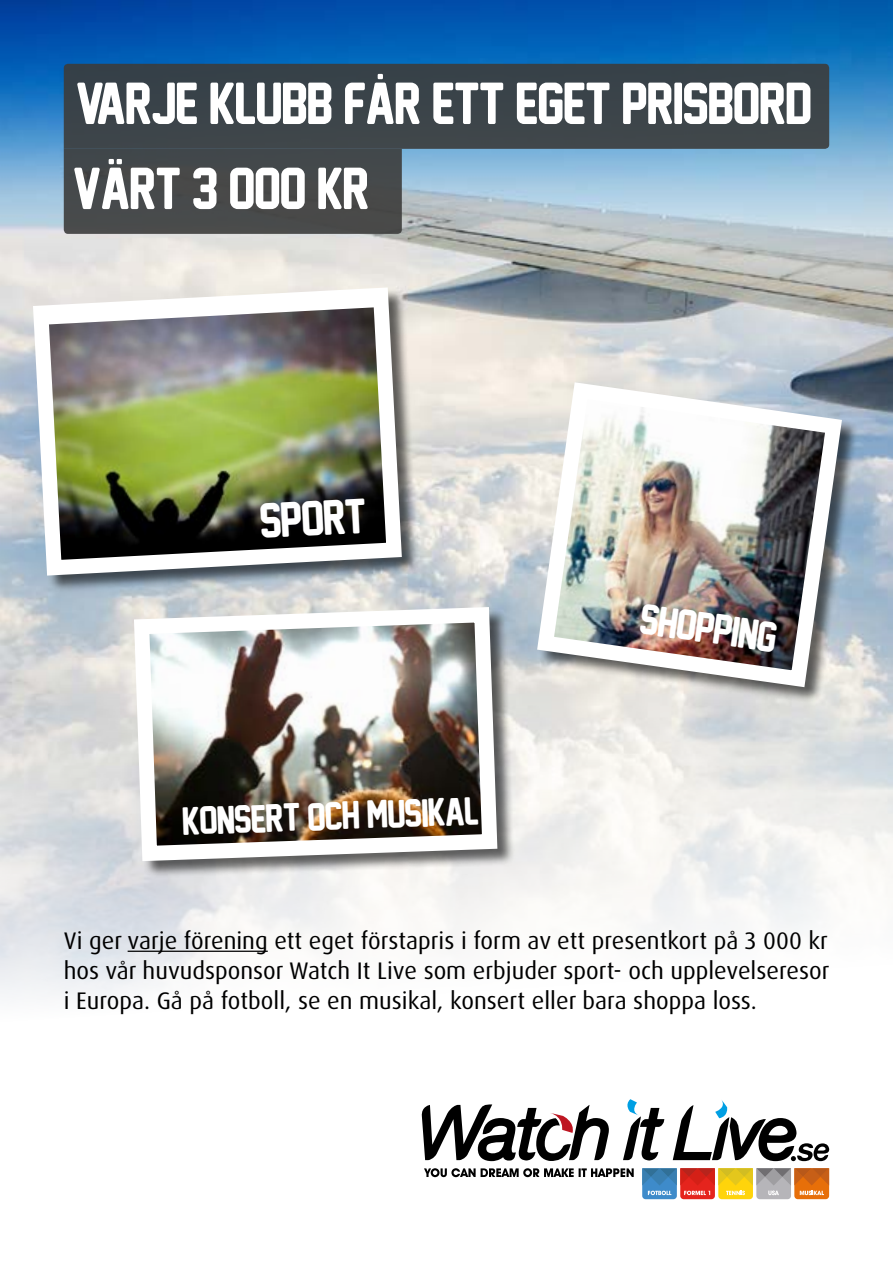
<style>
.page{position:relative;width:893px;height:1263px;background:#fff}
.page>*{position:absolute;margin:0;border:0;box-sizing:border-box;transform-origin:0 0}
.t1{font:54px/85.1px "New Athletic M54";letter-spacing:-.03em;color:#fff}
.t2{font:45px "New Athletic M54";color:#fff}
.t3{font:39px "New Athletic M54";color:#fff}
.t4{font:36px "New Athletic M54";color:#fff}
.t5{font:24px/30px "Dax OT";color:#000;text-align:justify}
</style>
<div class="page">
<img style="left:0;top:0;width:893px;height:585px">
<svg style="left:0;top:585px;width:893px;height:615px"></svg>
<div style="left:64px;top:64px;width:765px;height:85px;background:#3b4449"></div>
<div style="left:64px;top:149px;width:338px;height:85px;background:#47494b"></div>
<hr style="left:128px;top:951px;width:140px;height:1px;background:#000">
<div style="left:34px;top:288px;width:384px;height:305px;background:#000;opacity:.6"></div>
<img style="left:25px;top:280px;width:385px;height:303px">
<div style="left:538px;top:383px;width:321px;height:321px;background:#000;opacity:.6"></div>
<img style="left:529px;top:374px;width:321px;height:322px">
<div style="left:135px;top:608px;width:380px;height:270px;background:#000;opacity:.6"></div>
<img style="left:126px;top:599px;width:379px;height:270px">
<svg style="left:424px;top:1168px;width:210px;height:9px"></svg>
<svg style="left:623px;top:1099px;width:41px;height:61px"></svg>
<svg style="left:422px;top:1104px;width:187px;height:58px"></svg>
<svg style="left:673px;top:1099px;width:156px;height:62px"></svg>
<svg style="left:642px;top:1168px;width:187px;height:31px"></svg>
<h1 class="t1" style="left:72px;top:60px;width:741px">VARJE KLUBB FÅR ETT EGET PRISBORD<br>VÄRT 3 000 KR</h1>
<h2 class="t2" style="left:258px;top:497px;width:109px;rotate:-3deg">SPORT</h2>
<h3 class="t4" style="left:181px;top:801px;width:298px;rotate:-2deg">KONSERT OCH MUSIKAL</h3>
<h3 class="t3" style="left:643px;top:597px;width:139px;rotate:8deg">SHOPPING</h3>
<p class="t5" style="left:64px;top:926px;width:767px">Vi ger varje förening ett eget förstapris i form av ett presentkort på 3 000 kr hos vår huvudsponsor Watch It Live som erbjuder sport- och upplevelseresor i Europa. Gå på fotboll, se en musikal, konsert eller bara shoppa loss.</p>
</div>
